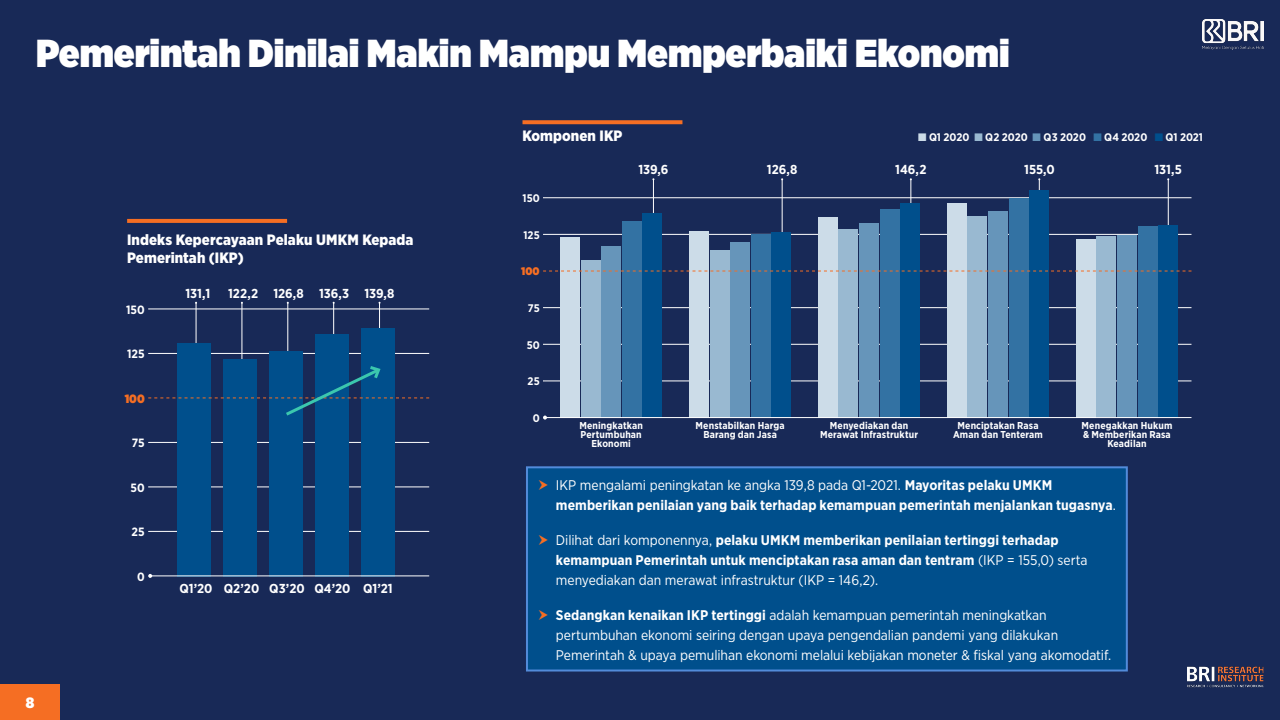
<style>
.page{position:relative;width:1280px;height:720px;background:#182957}
.page>*{position:absolute;margin:0;border:0;box-sizing:border-box;transform-origin:0 0}
.t1{font:900 39px "Gotham Narrow";color:#fff}
.t2{font:900 15px/18px "Gotham Narrow";letter-spacing:.005em;color:#fff}
.t3{font:900 15px "Gotham Narrow";color:#fff}
.t4{font:700 14px/20px "Gotham Narrow";letter-spacing:.005em;color:#fff}
.t5{font:14px/20px "Gotham Narrow";letter-spacing:-.005em;color:#fff}
.t6{font:700 13px "Gotham Narrow";color:#fff}
.t7{font:700 12px "Gotham Narrow";color:#fff}
.t8{font:900 12px "Gotham Narrow";color:#f56e23}
.t9{font:700 11px "Gotham Narrow";letter-spacing:.005em;color:#fff}
.t10{font:900 11px "Gotham Narrow";color:#f56e23}
.t11{font:700 10px/9px "Gotham Narrow";letter-spacing:.01em;color:#fff;text-align:center}
.s1{color:#ccdce8}
.s2{color:#99b9d1}
.s3{color:#6695ba}
.s4{color:#3372a3}
.s5{color:#004f8c}
.s6{font-weight:400}
.s7{font-weight:700}
</style>
<div class="page">
<div style="left:0;top:684px;width:60px;height:36px;background:#f56e23"></div>
<img style="left:1202px;top:20px;width:61px;height:29px">
<img style="left:1187px;top:666px;width:76px;height:22px">
<hr style="left:653px;top:179px;width:1px;height:170px;background:#fff">
<hr style="left:782px;top:179px;width:1px;height:170px;background:#fff">
<hr style="left:911px;top:179px;width:1px;height:170px;background:#fff">
<hr style="left:1039px;top:179px;width:1px;height:170px;background:#fff">
<hr style="left:1168px;top:179px;width:1px;height:170px;background:#fff">
<hr style="left:544px;top:381px;width:648px;height:1px;background:#fff">
<hr style="left:544px;top:344px;width:648px;height:1px;background:#fff">
<hr style="left:544px;top:307px;width:648px;height:1px;background:#fff">
<hr style="left:544px;top:234px;width:648px;height:1px;background:#fff">
<hr style="left:544px;top:198px;width:648px;height:1px;background:#fff">
<div style="left:643px;top:213px;width:19px;height:204px;background:#004f8c"></div>
<div style="left:771px;top:232px;width:20px;height:185px;background:#004f8c"></div>
<div style="left:900px;top:203px;width:20px;height:214px;background:#004f8c"></div>
<div style="left:1029px;top:190px;width:20px;height:227px;background:#004f8c"></div>
<div style="left:1158px;top:225px;width:20px;height:192px;background:#004f8c"></div>
<div style="left:622px;top:222px;width:20px;height:195px;background:#3372a3"></div>
<div style="left:751px;top:234px;width:20px;height:183px;background:#3372a3"></div>
<div style="left:880px;top:209px;width:20px;height:208px;background:#3372a3"></div>
<div style="left:1009px;top:198px;width:20px;height:219px;background:#3372a3"></div>
<div style="left:1138px;top:226px;width:20px;height:191px;background:#3372a3"></div>
<div style="left:601px;top:246px;width:20px;height:171px;background:#6695ba"></div>
<div style="left:730px;top:242px;width:20px;height:175px;background:#6695ba"></div>
<div style="left:859px;top:223px;width:20px;height:194px;background:#6695ba"></div>
<div style="left:988px;top:211px;width:20px;height:206px;background:#6695ba"></div>
<div style="left:1117px;top:235px;width:20px;height:182px;background:#6695ba"></div>
<div style="left:581px;top:260px;width:19px;height:157px;background:#99b9d1"></div>
<div style="left:710px;top:250px;width:19px;height:167px;background:#99b9d1"></div>
<div style="left:839px;top:229px;width:19px;height:188px;background:#99b9d1"></div>
<div style="left:968px;top:216px;width:19px;height:201px;background:#99b9d1"></div>
<div style="left:1096px;top:236px;width:20px;height:181px;background:#99b9d1"></div>
<div style="left:560px;top:237px;width:20px;height:180px;background:#ccdce8"></div>
<div style="left:689px;top:231px;width:20px;height:186px;background:#ccdce8"></div>
<div style="left:818px;top:217px;width:20px;height:200px;background:#ccdce8"></div>
<div style="left:947px;top:203px;width:20px;height:214px;background:#ccdce8"></div>
<div style="left:1076px;top:239px;width:20px;height:178px;background:#ccdce8"></div>
<svg style="left:522px;top:120px;width:160px;height:4px"></svg>
<svg style="left:127px;top:219px;width:160px;height:4px"></svg>
<hr style="left:545px;top:417px;width:647px;height:1px;background:#fff">
<svg style="left:543px;top:416px;width:4px;height:4px"></svg>
<div style="left:527px;top:467px;width:600px;height:204px;background:#004f8c"></div>
<div style="left:526px;top:466px;width:602px;height:206px;border:2px solid #528bda"></div>
<hr style="left:379px;top:303px;width:1px;height:170px;background:#fff">
<hr style="left:333px;top:303px;width:1px;height:170px;background:#fff">
<hr style="left:288px;top:303px;width:1px;height:170px;background:#fff">
<hr style="left:242px;top:303px;width:1px;height:170px;background:#fff">
<hr style="left:196px;top:303px;width:1px;height:170px;background:#fff">
<hr style="left:149px;top:531px;width:280px;height:1px;background:#fff">
<hr style="left:149px;top:487px;width:280px;height:1px;background:#fff">
<hr style="left:149px;top:442px;width:280px;height:1px;background:#fff">
<hr style="left:149px;top:353px;width:280px;height:1px;background:#fff">
<hr style="left:149px;top:309px;width:280px;height:1px;background:#fff">
<div style="left:177px;top:343px;width:33px;height:233px;background:#004f8c"></div>
<div style="left:223px;top:359px;width:33px;height:217px;background:#004f8c"></div>
<div style="left:269px;top:351px;width:33px;height:225px;background:#004f8c"></div>
<div style="left:315px;top:334px;width:34px;height:242px;background:#004f8c"></div>
<div style="left:361px;top:328px;width:34px;height:248px;background:#004f8c"></div>
<hr style="left:150px;top:575px;width:279px;height:1px;background:#fff">
<svg style="left:148px;top:574px;width:4px;height:4px"></svg>
<svg style="left:543px;top:271px;width:649px;height:1px"></svg>
<svg style="left:148px;top:364px;width:281px;height:54px"></svg>
<p class="t1" style="left:36px;top:27px;width:975px">Pemerintah Dinilai Makin Mampu Memperbaiki Ekonomi</p>
<p class="t3" style="left:26px;top:693px;width:10px">8</p>
<p class="t2" style="left:127px;top:230px;width:288px">Indeks Kepercayaan Pelaku UMKM Kepada<br>Pemerintah (IKP)</p>
<p class="t7" style="left:126px;top:302px;width:20px">150</p>
<p class="t7" style="left:127px;top:346px;width:19px">125</p>
<p class="t8" style="left:125px;top:390px;width:22px">100</p>
<p class="t7" style="left:132px;top:435px;width:14px">75</p>
<p class="t7" style="left:131px;top:480px;width:16px">50</p>
<p class="t7" style="left:132px;top:524px;width:15px">25</p>
<p class="t7" style="left:137px;top:569px;width:9px">0</p>
<p class="t6" style="left:186px;top:285px;width:26px">131,1</p>
<p class="t6" style="left:228px;top:285px;width:32px">122,2</p>
<p class="t6" style="left:273px;top:285px;width:32px">126,8</p>
<p class="t6" style="left:319px;top:285px;width:32px">136,3</p>
<p class="t6" style="left:365px;top:285px;width:32px">139,8</p>
<p class="t6" style="left:180px;top:580px;width:34px">Q1’20</p>
<p class="t6" style="left:224px;top:580px;width:37px">Q2’20</p>
<p class="t6" style="left:269px;top:580px;width:37px">Q3’20</p>
<p class="t6" style="left:314px;top:580px;width:37px">Q4’20</p>
<p class="t6" style="left:363px;top:580px;width:31px">Q1’21</p>
<p class="t2" style="left:522px;top:127px;width:102px">Komponen IKP</p>
<p class="t9" style="left:523px;top:191px;width:19px">150</p>
<p class="t9" style="left:524px;top:228px;width:18px">125</p>
<p class="t10" style="left:521px;top:264px;width:20px">100</p>
<p class="t9" style="left:528px;top:301px;width:13px">75</p>
<p class="t9" style="left:527px;top:338px;width:15px">50</p>
<p class="t9" style="left:528px;top:374px;width:14px">25</p>
<p class="t9" style="left:918px;top:130px;width:286px"><span class="s1">■</span> Q1 2020 <span class="s2">■</span> Q2 2020 <span class="s3">■</span> Q3 2020 <span class="s4">■</span> Q4 2020 <span class="s5">■</span> Q1 2021</p>
<p class="t6" style="left:638px;top:161px;width:32px">139,6</p>
<p class="t6" style="left:767px;top:161px;width:32px">126,8</p>
<p class="t6" style="left:895px;top:161px;width:33px">146,2</p>
<p class="t6" style="left:1024px;top:161px;width:32px">155,0</p>
<p class="t6" style="left:1154px;top:161px;width:29px">131,5</p>
<p class="t9" style="left:533px;top:411px;width:8px">0</p>
<p class="t11" style="left:579px;top:420px;width:65px">Meningkatkan<br>Pertumbuhan<br>Ekonomi</p>
<p class="t11" style="left:696px;top:420px;width:91px">Menstabilkan Harga<br>Barang dan Jasa</p>
<p class="t11" style="left:820px;top:420px;width:99px">Menyediakan dan<br>Merawat Infrastruktur</p>
<p class="t11" style="left:953px;top:420px;width:91px">Menciptakan Rasa<br>Aman dan Tenteram</p>
<p class="t11" style="left:1082px;top:420px;width:92px">Menegakkan Hukum &amp; Memberikan Rasa<br>Keadilan</p>
<p class="t4" style="left:556px;top:474px;width:561px"><span class="s6">IKP mengalami peningkatan ke angka 139,8 pada Q1-2021.</span> Mayoritas pelaku UMKM memberikan penilaian yang baik terhadap kemampuan pemerintah menjalankan tugasnya<span class="s6">.</span></p>
<p class="t4" style="left:556px;top:529px;width:533px"><span class="s6">Dilihat dari komponennya,</span> pelaku UMKM memberikan penilaian tertinggi terhadap kemampuan Pemerintah untuk menciptakan rasa aman dan tentram <span class="s6">(IKP = 155,0) serta menyediakan dan merawat infrastruktur (IKP = 146,2).</span></p>
<p class="t5" style="left:556px;top:604px;width:557px"><span class="s7">Sedangkan kenaikan IKP tertinggi</span> adalah kemampuan pemerintah meningkatkan pertumbuhan ekonomi seiring dengan upaya pengendalian pandemi yang dilakukan<br>Pemerintah &amp; upaya pemulihan ekonomi melalui kebijakan moneter &amp; fiskal yang akomodatif.</p>
</div>
